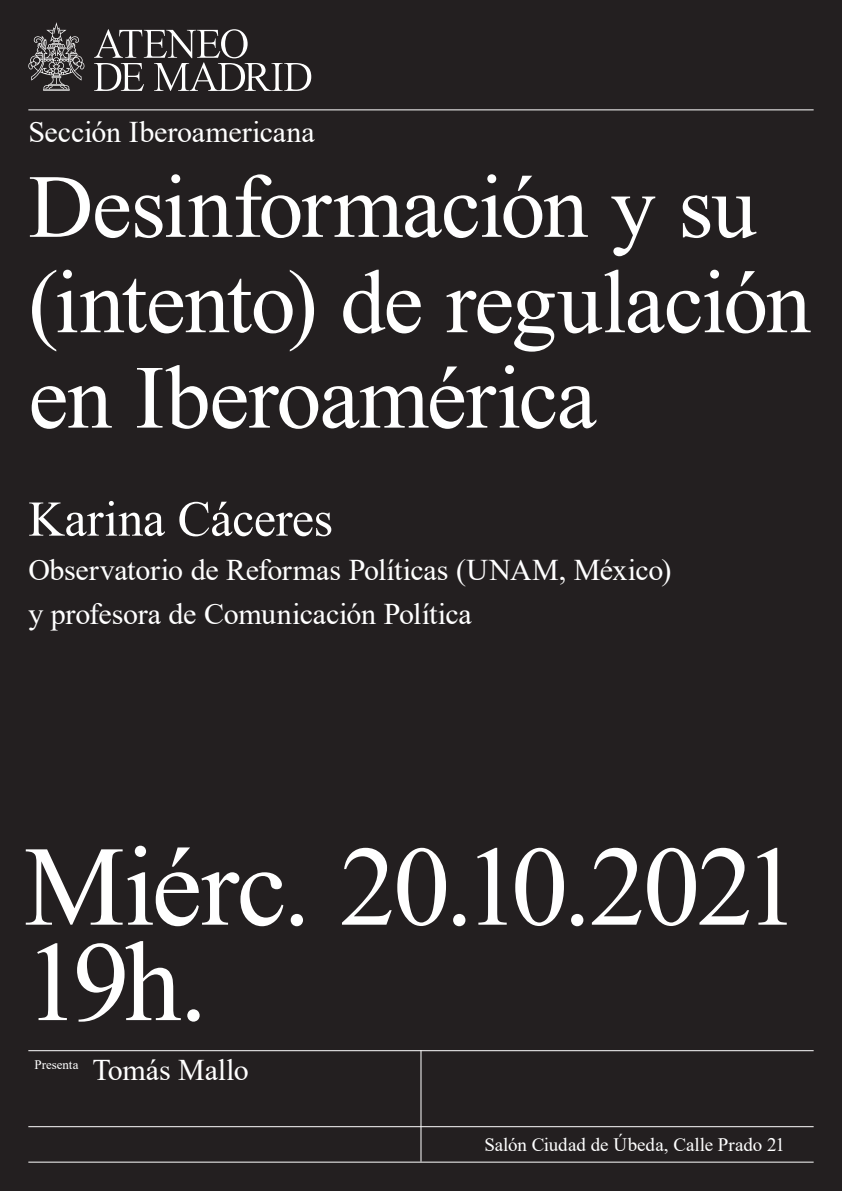
<style>
.page{position:relative;width:842px;height:1191px;background:#231f20}
.page>*{position:absolute;margin:0;border:0;box-sizing:border-box;transform-origin:0 0}
.t1{font:113.7px "Times New Roman";letter-spacing:-.03em;color:#fff}
.t2{font:90px/95.4px "Times New Roman";letter-spacing:-.015em;color:#fff}
.t3{font:50px "Times New Roman";letter-spacing:-.005em;color:#fff}
.t4{font:30px/44px "Times New Roman";letter-spacing:-.01em;color:#fff}
.t5{font:19px "Times New Roman";letter-spacing:-.005em;color:#fff}
.t6{font:13px "Times New Roman";letter-spacing:.005em;color:#fff}
</style>
<div class="page">
<hr style="left:28px;top:109px;width:786px;height:1px;background:#fff">
<hr style="left:28px;top:1126px;width:786px;height:1px;background:#fff">
<hr style="left:28px;top:1050px;width:786px;height:1px;background:#fff">
<hr style="left:28px;top:1161px;width:786px;height:1px;background:#fff">
<hr style="left:420px;top:1050px;width:1px;height:111px;background:#fff">
<svg style="left:28px;top:22px;width:57px;height:69px"></svg>
<svg style="left:94px;top:29px;width:217px;height:62px"></svg>
<p class="t4" style="left:28px;top:109px;width:288px">Sección Iberoamericana</p>
<p class="t2" style="left:28px;top:156px;width:784px">Desinformación y su (intento) de regulación en Iberoamérica</p>
<p class="t3" style="left:28px;top:483px;width:306px">Karina Cáceres</p>
<p class="t4" style="left:28px;top:546px;width:644px">Observatorio de Reformas Políticas (UNAM, México) y profesora de Comunicación Política</p>
<p class="t1" style="left:24px;top:806px;width:778px">Miérc. 20.10.2021</p>
<p class="t1" style="left:24px;top:901px;width:185px">19h.</p>
<p class="t6" style="left:34px;top:1055px;width:46px">Presenta</p>
<p class="t4" style="left:93px;top:1047px;width:158px">Tomás Mallo</p>
<p class="t5" style="left:484px;top:1131px;width:302px">Salón Ciudad de Úbeda, Calle Prado 21</p>
</div>
